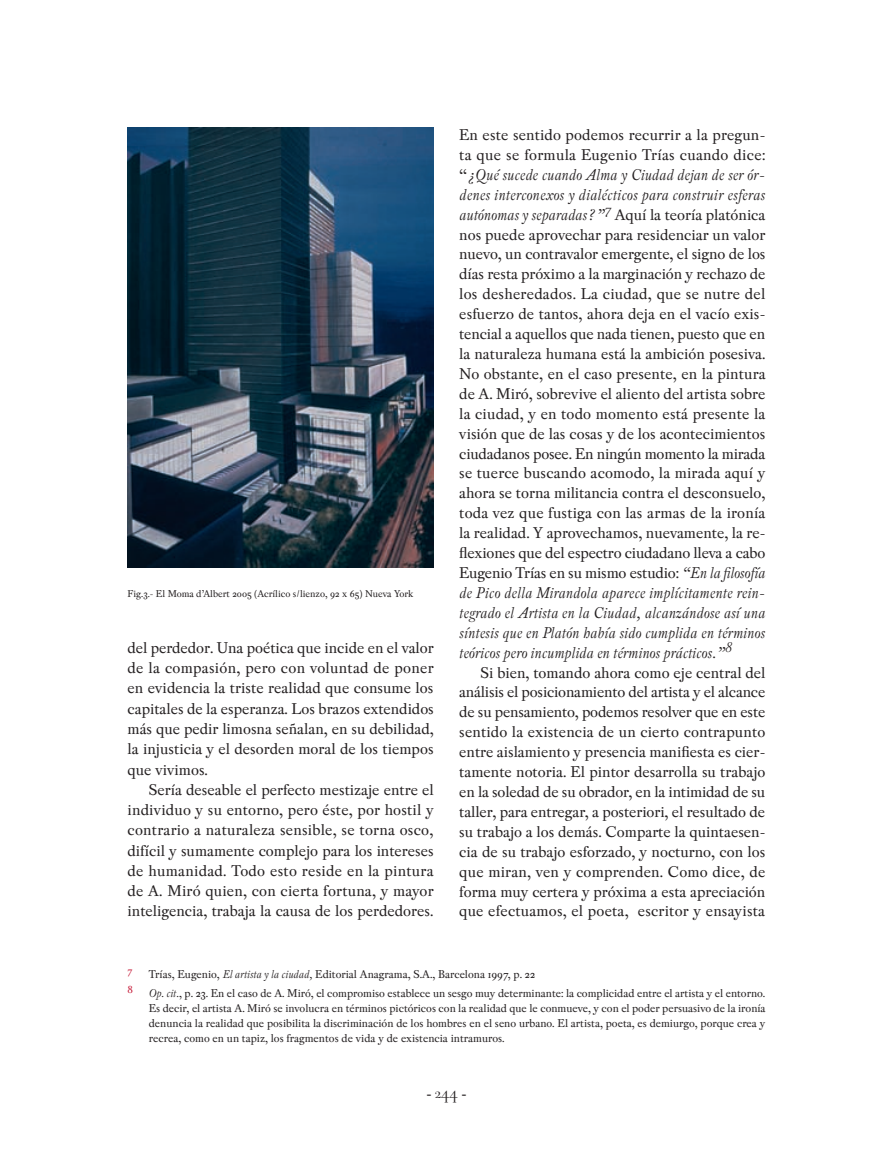
<style>
.page{position:relative;width:893px;height:1170px;background:#fff}
.page>*{position:absolute;margin:0;border:0;box-sizing:border-box;transform-origin:0 0}
.t1{font:18px "Peleguer";color:#231f20}
.t2{font:16.5px/20px "Pradell";color:#231f20;text-align:justify}
.nota_al_pie{font:12px/15px "Pradell";color:#231f20;text-align:justify}
.nota_al_pie-2{font:10.8px "Pradell";color:#c3102f}
.t3{font:10.5px "Pradell";color:#231f20}
.s1{font-style:italic}
</style>
<div class="page">
<img style="left:128px;top:128px;width:306px;height:440px">
<p class="t3" style="left:128px;top:588px;width:287px">Fig.3.- El Moma d’Albert 2005 (Acrílico s/lienzo, 92 x 65) Nueva York</p>
<p class="t2" style="left:128px;top:637px;width:308px">del perdedor. Una poética que incide en el valor de la compasión, pero con voluntad de poner en evidencia la triste realidad que consume los capitales de la esperanza. Los brazos extendidos más que pedir limosna señalan, en su debilidad, la injusticia y el desorden moral de los tiempos que vivimos.</p>
<p class="t2" style="left:128px;top:779px;width:308px;text-indent:21px">Sería deseable el perfecto mestizaje entre el individuo y su entorno, pero éste, por hostil y contrario a naturaleza sensible, se torna osco, difícil y sumamente complejo para los intereses de humanidad. Todo esto reside en la pintura de A. Miró quien, con cierta fortuna, y mayor inteligencia, trabaja la causa de los perdedores.</p>
<p class="t2" style="left:459px;top:125px;width:308px">En este sentido podemos recurrir a la pregun&shy;ta que se formula Eugenio Trías cuando dice: “<span class="s1">¿Qué sucede cuando Alma y Ciudad dejan de ser ór&shy;denes interconexos y dialécticos para construir esferas autónomas y separadas?”</span><sup>7</sup> Aquí la teoría platónica nos puede aprovechar para residenciar un valor nuevo, un contravalor emergente, el signo de los días resta próximo a la marginación y rechazo de los desheredados. La ciudad, que se nutre del esfuerzo de tantos, ahora deja en el vacío exis&shy;tencial a aquellos que nada tienen, puesto que en la naturaleza humana está la ambición posesiva.<br>No obstante, en el caso presente, en la pintura de A. Miró, sobrevive el aliento del artista sobre la ciudad, y en todo momento está presente la visión que de las cosas y de los acontecimientos ciudadanos posee. En ningún momento la mirada se tuerce buscando acomodo, la mirada aquí y ahora se torna militancia contra el desconsuelo, toda vez que fustiga con las armas de la ironía la realidad. Y aprovechamos, nuevamente, la re&shy;flexiones que del espectro ciudadano lleva a cabo Eugenio Trías en su mismo estudio: <span class="s1">“En la filosofía de Pico della Mirandola aparece implícitamente rein&shy;tegrado el Artista en la Ciudad, alcanzándose así una síntesis que en Platón había sido cumplida en términos teóricos pero incumplida en términos prácticos.”</span><sup>8</sup></p>
<p class="t2" style="left:459px;top:662px;width:308px;text-indent:21px">Si bien, tomando ahora como eje central del análisis el posicionamiento del artista y el alcance de su pensamiento, podemos resolver que en este sentido la existencia de un cierto contrapunto entre aislamiento y presencia manifiesta es cier&shy;tamente notoria. El pintor desarrolla su trabajo en la soledad de su obrador, en la intimidad de su taller, para entregar, a posteriori, el resultado de su trabajo a los demás. Comparte la quintaesen&shy;cia de su trabajo esforzado, y nocturno, con los que miran, ven y comprenden. Como dice, de forma muy certera y próxima a esta apreciación que efectuamos, el poeta, escritor y ensayista</p>
<p class="nota_al_pie-2" style="left:128px;top:964px;width:7px">7</p>
<p class="nota_al_pie" style="left:149px;top:966px;width:388px">Trías, Eugenio, <span class="s1">El artista y la ciudad,</span> Editorial Anagrama, S.A., Barcelona 1997, p. 22</p>
<p class="nota_al_pie-2" style="left:128px;top:983px;width:7px">8</p>
<p class="nota_al_pie" style="left:149px;top:985px;width:618px"><span class="s1">Op. cit.</span>, p. 23. En el caso de A. Miró, el compromiso establece un sesgo muy determinante: la complicidad entre el artista y el entorno.<br>Es decir, el artista A. Miró se involucra en términos pictóricos con la realidad que le conmueve, y con el poder persuasivo de la ironía denuncia la realidad que posibilita la discriminación de los hombres en el seno urbano. El artista, poeta, es demiurgo, porque crea y recrea, como en un tapiz, los fragmentos de vida y de existencia intramuros.</p>
<p class="t1" style="left:426px;top:1083px;width:42px">- 244 -</p>
</div>
